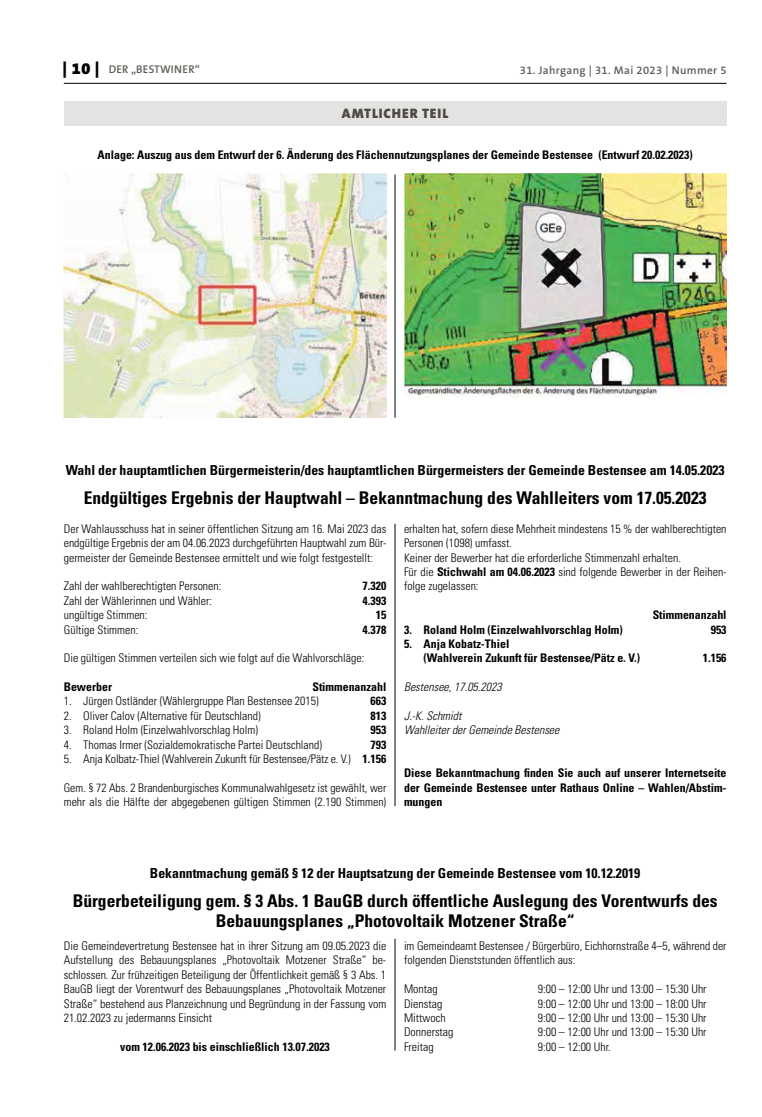
<style>
.page{position:relative;width:762px;height:1117px;background:#fff}
.page>*{position:absolute;margin:0;border:0;box-sizing:border-box;transform-origin:0 0}
.t1{font:700 condensed 17.5px/20px "Univers";color:#000;text-align:center}
.t2{font:700 condensed 13.75px "Univers";color:#000}
.t3{font:900 13.75px "The Sans B W9";letter-spacing:.07em;color:#514a45}
.t4{font:300 condensed 11.88px/14.4px "Univers";color:#000}
.t5{font:700 condensed 11.88px/14.4px "Univers";color:#000}
.t6{font:italic 300 condensed 11.88px/14.4px "Univers";color:#000}
.t7{font:600 11.25px "The Sans B W6";letter-spacing:.03em;color:#615c58}
.s1{font-family:"The Serif B W9";font-weight:900;font-size:16.25px;color:#000}
.s2{font-weight:700}
</style>
<div class="page">
<hr style="left:64px;top:83px;width:662px;height:1px;background:#000">
<div style="left:64px;top:101px;width:662px;height:25px;background:#e3e3e2"></div>
<img style="left:64px;top:173px;width:322px;height:244px">
<img style="left:404px;top:173px;width:322px;height:225px">
<hr style="left:395px;top:174px;width:1px;height:243px;background:#000">
<hr style="left:395px;top:523px;width:1px;height:283px;background:#000">
<hr style="left:395px;top:938px;width:1px;height:112px;background:#000">
<p class="t7" style="left:63px;top:62px;width:139px"><span class="s1">| 10 |</span> Der „Bestwiner“</p>
<p class="t7" style="left:520px;top:62px;width:208px">31. Jahrgang | 31. Mai 2023 | Nummer 5</p>
<p class="t3" style="left:342px;top:104px;width:108px">AMTLICHER TEIL</p>
<p class="t5" style="left:98px;top:147px;width:596px">Anlage: Auszug aus dem Entwurf der 6. Änderung des Flächennutzungsplanes der Gemeinde Bestensee (Entwurf 20.02.2023)</p>
<p class="t2" style="left:66px;top:462px;width:660px">Wahl der hauptamtlichen Bürgermeisterin/des hauptamtlichen Bürgermeisters der Gemeinde Bestensee am 14.05.2023</p>
<h1 class="t1" style="left:84px;top:487px;width:624px">Endgültiges Ergebnis der Hauptwahl – Bekanntmachung des Wahlleiters vom 17.05.2023</h1>
<p class="t4" style="left:64px;top:521px;width:324px;text-align:justify">Der Wahlausschuss hat in seiner öffentlichen Sitzung am 16. Mai 2023 das endgültige Ergebnis der am 04.06.2023 durchgeführten Hauptwahl zum Bür&shy;germeister der Gemeinde Bestensee ermittelt und wie folgt festgestellt:</p>
<p class="t4" style="left:64px;top:579px;width:159px">Zahl der wahlberechtigten Personen:</p>
<p class="t5" style="left:362px;top:578px;width:25px">7.320</p>
<p class="t4" style="left:64px;top:593px;width:150px">Zahl der Wählerinnen und Wähler:</p>
<p class="t5" style="left:362px;top:593px;width:25px">4.393</p>
<p class="t4" style="left:64px;top:607px;width:85px">ungültige Stimmen:</p>
<p class="t5" style="left:376px;top:607px;width:12px">15</p>
<p class="t4" style="left:64px;top:622px;width:76px">Gültige Stimmen:</p>
<p class="t5" style="left:362px;top:622px;width:25px">4.378</p>
<p class="t4" style="left:64px;top:650px;width:302px">Die gültigen Stimmen verteilen sich wie folgt auf die Wahlvorschläge:</p>
<p class="t5" style="left:64px;top:679px;width:50px">Bewerber</p>
<p class="t5" style="left:312px;top:679px;width:75px">Stimmenanzahl</p>
<p class="t4" style="left:64px;top:694px;width:256px">1. Jürgen Ostländer (Wählergruppe Plan Bestensee 2015)</p>
<p class="t5" style="left:370px;top:693px;width:17px">663</p>
<p class="t4" style="left:64px;top:708px;width:198px">2. Oliver Calov (Alternative für Deutschland)</p>
<p class="t5" style="left:370px;top:708px;width:17px">813</p>
<p class="t4" style="left:64px;top:722px;width:196px">3. Roland Holm (Einzelwahlvorschlag Holm)</p>
<p class="t5" style="left:370px;top:722px;width:17px">953</p>
<p class="t4" style="left:64px;top:737px;width:260px">4. Thomas Irmer (Sozialdemokratische Partei Deutschland)</p>
<p class="t5" style="left:370px;top:737px;width:17px">793</p>
<p class="t4" style="left:64px;top:751px;width:324px">5. Anja Kolbatz-Thiel (Wahlverein Zukunft für Bestensee/Pätz e. V.) <span class="s2">1.156</span></p>
<p class="t4" style="left:64px;top:780px;width:324px">Gem. § 72 Abs. 2 Brandenburgisches Kommunalwahlgesetz ist gewählt, wer mehr als die Hälfte der abgegebenen gültigen Stimmen (2.190 Stimmen)</p>
<p class="t4" style="left:404px;top:521px;width:324px">erhalten hat, sofern diese Mehrheit mindestens 15 % der wahlberechtigten Personen (1098) umfasst.<br>Keiner der Bewerber hat die erforderliche Stimmenzahl erhalten.<br>Für die <span class="s2">Stichwahl am 04.06.2023</span> sind folgende Bewerber in der Reihen&shy;folge zugelassen:</p>
<p class="t5" style="left:653px;top:607px;width:75px">Stimmenanzahl</p>
<p class="t5" style="left:404px;top:622px;width:220px">3. Roland Holm (Einzelwahlvorschlag Holm)</p>
<p class="t5" style="left:711px;top:622px;width:17px">953</p>
<p class="t5" style="left:423px;top:636px;width:218px;text-indent:-19px">5. Anja Kobatz-Thiel<br>(Wahlverein Zukunft für Bestensee/Pätz e. V.)</p>
<p class="t5" style="left:703px;top:650px;width:25px">1.156</p>
<p class="t6" style="left:404px;top:679px;width:99px">Bestensee, 17.05.2023</p>
<p class="t6" style="left:404px;top:708px;width:157px">J.-K. Schmidt<br>Wahlleiter der Gemeinde Bestensee</p>
<p class="t5" style="left:404px;top:765px;width:324px;text-align:justify">Diese Bekanntmachung finden Sie auch auf unserer Internetseite der Gemeinde Bestensee unter Rathaus Online – Wahlen/Abstim&shy;mungen</p>
<p class="t2" style="left:150px;top:864px;width:492px">Bekanntmachung gemäß § 12 der Hauptsatzung der Gemeinde Bestensee vom 10.12.2019</p>
<h1 class="t1" style="left:73px;top:890px;width:646px">Bürgerbeteiligung gem. § 3 Abs. 1 BauGB durch öffentliche Auslegung des Vorentwurfs des<br>Bebauungsplanes „Photovoltaik Motzener Straße“</h1>
<p class="t4" style="left:64px;top:938px;width:324px;text-align:justify">Die Gemeindevertretung Bestensee hat in ihrer Sitzung am 09.05.2023 die Aufstellung des Bebauungsplanes „Photovoltaik Motzener Straße“ be&shy;schlossen. Zur frühzeitigen Beteiligung der Öffentlichkeit gemäß § 3 Abs. 1<br>BauGB liegt der Vorentwurf des Bebauungsplanes „Photovoltaik Motzener Straße“ bestehend aus Planzeichnung und Begründung in der Fassung vom 21.02.2023 zu jedermanns Einsicht</p>
<p class="t5" style="left:120px;top:1038px;width:211px">vom 12.06.2023 bis einschließlich 13.07.2023</p>
<p class="t4" style="left:404px;top:938px;width:324px">im Gemeindeamt Bestensee / Bürgerbüro, Eichhornstraße 4–5, während der folgenden Dienststunden öffentlich aus:</p>
<p class="t4" style="left:404px;top:981px;width:35px">Montag</p>
<p class="t4" style="left:538px;top:981px;width:170px">9:00 – 12:00 Uhr und 13:00 – 15:30 Uhr</p>
<p class="t4" style="left:404px;top:995px;width:40px">Dienstag</p>
<p class="t4" style="left:538px;top:995px;width:170px">9:00 – 12:00 Uhr und 13:00 – 18:00 Uhr</p>
<p class="t4" style="left:404px;top:1010px;width:43px">Mittwoch</p>
<p class="t4" style="left:538px;top:1010px;width:170px">9:00 – 12:00 Uhr und 13:00 – 15:30 Uhr</p>
<p class="t4" style="left:404px;top:1024px;width:51px">Donnerstag</p>
<p class="t4" style="left:538px;top:1024px;width:170px">9:00 – 12:00 Uhr und 13:00 – 15:30 Uhr</p>
<p class="t4" style="left:404px;top:1039px;width:31px">Freitag</p>
<p class="t4" style="left:538px;top:1039px;width:75px">9:00 – 12:00 Uhr.</p>
</div>
